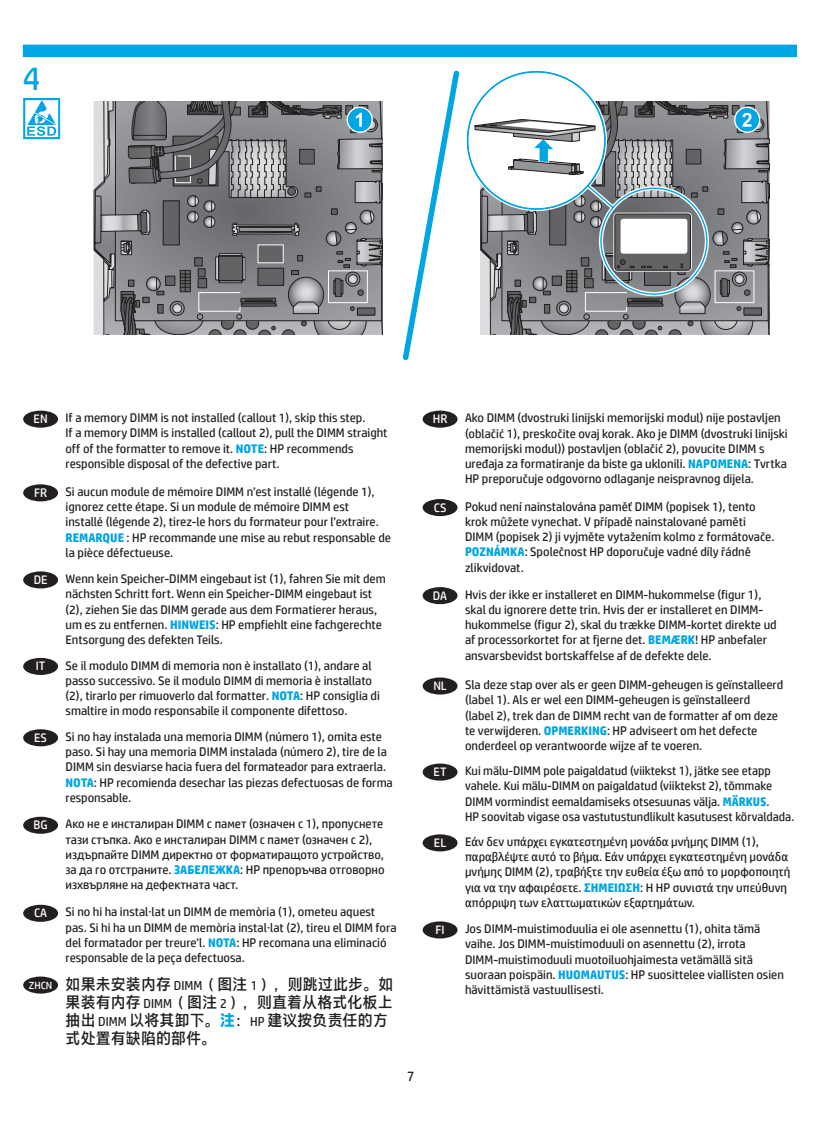
<style>
.page{position:relative;width:820px;height:1135px;background:#fff}
.page>*{position:absolute;margin:0;border:0;box-sizing:border-box;transform-origin:0 0}
.t1{font:33.25px "HP Simplified";color:#00a5e3}
.t2{font:15.58px/18px "HP Simplified Hans";color:#231f20}
.t3{font:13.83px "HP Simplified";color:#231f20}
.t4{font:12.42px/15.2px "HP Simplified";color:#231f20}
.t5{font:12.25px "HP Simplified";color:#fff}
.s1{font-weight:700;color:#00a5e3}
.s2{font-family:"HP Simplified";font-size:10.33px;color:#fff}
.s3{font-size:12.42px}
</style>
<div class="page">
<div style="left:23px;top:45px;width:773px;height:12px;background:#00a5e3"></div>
<svg style="left:94px;top:101px;width:7px;height:234px;background:#bbbcbe"></svg>
<svg style="left:403px;top:70px;width:57px;height:290px"></svg>
<svg style="left:101px;top:101px;width:281px;height:234px;background:#7f8184"></svg>
<svg style="left:480px;top:101px;width:289px;height:234px;background:#898c90"></svg>
<svg style="left:466px;top:71px;width:242px;height:224px"></svg>
<div style="left:23px;top:410px;width:35px;height:17px;background:#231f20;border-radius:50%"></div>
<svg style="left:23px;top:98px;width:37px;height:41px"></svg>
<div style="left:23px;top:484px;width:35px;height:17px;background:#231f20;border-radius:50%"></div>
<div style="left:23px;top:571px;width:35px;height:17px;background:#231f20;border-radius:50%"></div>
<div style="left:23px;top:658px;width:35px;height:17px;background:#231f20;border-radius:50%"></div>
<div style="left:23px;top:729px;width:35px;height:17px;background:#231f20;border-radius:50%"></div>
<div style="left:23px;top:816px;width:35px;height:17px;background:#231f20;border-radius:50%"></div>
<div style="left:23px;top:904px;width:35px;height:17px;background:#231f20;border-radius:50%"></div>
<div style="left:23px;top:976px;width:35px;height:17px;background:#231f20;border-radius:50%"></div>
<div style="left:422px;top:410px;width:35px;height:17px;background:#231f20;border-radius:50%"></div>
<div style="left:422px;top:499px;width:35px;height:17px;background:#231f20;border-radius:50%"></div>
<div style="left:422px;top:587px;width:35px;height:17px;background:#231f20;border-radius:50%"></div>
<div style="left:422px;top:677px;width:35px;height:17px;background:#231f20;border-radius:50%"></div>
<div style="left:422px;top:763px;width:35px;height:17px;background:#231f20;border-radius:50%"></div>
<div style="left:422px;top:834px;width:35px;height:17px;background:#231f20;border-radius:50%"></div>
<div style="left:422px;top:921px;width:35px;height:17px;background:#231f20;border-radius:50%"></div>
<h1 class="t1" style="left:23px;top:57px;width:19px">4</h1>
<p class="t5" style="left:34px;top:411px;width:16px">EN</p>
<p class="t4" style="left:66px;top:410px;width:323px">If a memory DIMM is not installed (callout 1), skip this step.<br>If a memory DIMM is installed (callout 2), pull the DIMM straight off of the formatter to remove it. <span class="s1">NOTE</span>: HP recommends responsible disposal of the defective part.</p>
<p class="t5" style="left:34px;top:484px;width:15px">FR</p>
<p class="t4" style="left:66px;top:484px;width:327px">Si aucun module de mémoire DIMM n’est installé (légende 1), ignorez cette étape. Si un module de mémoire DIMM est<br>installé (légende 2), tirez-le hors du formateur pour l’extraire.<br><span class="s1">REMARQUE</span> : HP recommande une mise au rebut responsable de la pièce défectueuse.</p>
<p class="t5" style="left:34px;top:571px;width:15px">DE</p>
<p class="t4" style="left:66px;top:571px;width:321px">Wenn kein Speicher-DIMM eingebaut ist (1), fahren Sie mit dem nächsten Schritt fort. Wenn ein Speicher-DIMM eingebaut ist (2), ziehen Sie das DIMM gerade aus dem Formatierer heraus, um es zu entfernen. <span class="s1">HINWEIS</span>: HP empfiehlt eine fachgerechte Entsorgung des defekten Teils.</p>
<p class="t5" style="left:36px;top:658px;width:11px">IT</p>
<p class="t4" style="left:66px;top:657px;width:315px">Se il modulo DIMM di memoria non è installato (1), andare al passo successivo. Se il modulo DIMM di memoria è installato (2), tirarlo per rimuoverlo dal formatter. <span class="s1">NOTA</span>: HP consiglia di smaltire in modo responsabile il componente difettoso.</p>
<p class="t5" style="left:34px;top:729px;width:14px">ES</p>
<p class="t4" style="left:66px;top:728px;width:328px">Si no hay instalada una memoria DIMM (número 1), omita este paso. Si hay una memoria DIMM instalada (número 2), tire de la DIMM sin desviarse hacia fuera del formateador para extraerla.<br><span class="s1">NOTA</span>: HP recomienda desechar las piezas defectuosas de forma responsable.</p>
<p class="t5" style="left:34px;top:817px;width:15px">BG</p>
<p class="t4" style="left:66px;top:816px;width:320px">Ако не е инсталиран DIMM с памет (означен с 1), пропуснете тази стъпка. Ако е инсталиран DIMM с памет (означен с 2), издърпайте DIMM директно от форматиращото устройство, за да го отстраните. <span class="s1">ЗАБЕЛЕЖКА</span>: HP препоръчва отговорно изхвърляне на дефектната част.</p>
<p class="t5" style="left:34px;top:905px;width:15px">CA</p>
<p class="t4" style="left:66px;top:904px;width:332px">Si no hi ha instal·lat un DIMM de memòria (1), ometeu aquest pas. Si hi ha un DIMM de memòria instal·lat (2), tireu el DIMM fora del formatador per treure’l. <span class="s1">NOTA</span>: HP recomana una eliminació responsable de la peça defectuosa.</p>
<p class="t2" style="left:66px;top:975px;width:329px;text-indent:-37px"><span class="s2">ZHCN</span> 如果未安装内存 <span class="s3">DIMM</span>（图注 <span class="s3">1</span>），则跳过此步。如果装有内存 <span class="s3">DIMM</span>（图注 <span class="s3">2</span>），则直着从格式化板上抽出 <span class="s3">DIMM</span> 以将其卸下。<span class="s1">注</span>：<span class="s3">HP</span> 建议按负责任的方式处置有缺陷的部件。</p>
<p class="t3" style="left:407px;top:1066px;width:9px">7</p>
<p class="t5" style="left:432px;top:411px;width:16px">HR</p>
<p class="t4" style="left:465px;top:410px;width:324px">Ako DIMM (dvostruki linijski memorijski modul) nije postavljen (oblačić 1), preskočite ovaj korak. Ako je DIMM (dvostruki linijski memorijski modul)) postavljen (oblačić 2), povucite DIMM s uređaja za formatiranje da biste ga uklonili. <span class="s1">NAPOMENA</span>: Tvrtka HP preporučuje odgovorno odlaganje neispravnog dijela.</p>
<p class="t5" style="left:433px;top:499px;width:14px">CS</p>
<p class="t4" style="left:465px;top:498px;width:311px">Pokud není nainstalována paměť DIMM (popisek 1), tento krok můžete vynechat. V případě nainstalované paměti DIMM (popisek 2) ji vyjměte vytažením kolmo z formátovače.<br><span class="s1">POZNÁMKA</span>: Společnost HP doporučuje vadné díly řádně zlikvidovat.</p>
<p class="t5" style="left:433px;top:587px;width:16px">DA</p>
<p class="t4" style="left:465px;top:586px;width:313px">Hvis der ikke er installeret en DIMM-hukommelse (figur 1), skal du ignorere dette trin. Hvis der er installeret en DIMM&shy;hukommelse (figur 2), skal du trække DIMM-kortet direkte ud af processorkortet for at fjerne det. <span class="s1">BEMÆRK</span>! HP anbefaler ansvarsbevidst bortskaffelse af de defekte dele.</p>
<p class="t5" style="left:433px;top:677px;width:15px">NL</p>
<p class="t4" style="left:465px;top:677px;width:319px">Sla deze stap over als er geen DIMM-geheugen is geïnstalleerd (label 1). Als er wel een DIMM-geheugen is geïnstalleerd<br>(label 2), trek dan de DIMM recht van de formatter af om deze te verwijderen. <span class="s1">OPMERKING</span>: HP adviseert om het defecte onderdeel op verantwoorde wijze af te voeren.</p>
<p class="t5" style="left:433px;top:763px;width:14px">ET</p>
<p class="t4" style="left:465px;top:763px;width:331px">Kui mälu-DIMM pole paigaldatud (viiktekst 1), jätke see etapp vahele. Kui mälu-DIMM on paigaldatud (viiktekst 2), tõmmake DIMM vormindist eemaldamiseks otsesuunas välja. <span class="s1">MÄRKUS</span>.<br>HP soovitab vigase osa vastutustundlikult kasutusest kõrvaldada.</p>
<p class="t5" style="left:434px;top:834px;width:14px">EL</p>
<p class="t4" style="left:465px;top:834px;width:326px">Εάν δεν υπάρχει εγκατεστημένη μονάδα μνήμης DIMM (1), παραβλέψτε αυτό το βήμα. Εάν υπάρχει εγκατεστημένη μονάδα μνήμης DIMM (2), τραβήξτε την ευθεία έξω από το μορφοποιητή για να την αφαιρέσετε. <span class="s1">ΣΗΜΕΙΩΣΗ</span>: Η HP συνιστά την υπεύθυνη απόρριψη των ελαττωματικών εξαρτημάτων.</p>
<p class="t5" style="left:435px;top:921px;width:11px">FI</p>
<p class="t4" style="left:465px;top:921px;width:320px">Jos DIMM-muistimoduulia ei ole asennettu (1), ohita tämä vaihe. Jos DIMM-muistimoduuli on asennettu (2), irrota DIMM-muistimoduuli muotoiluohjaimesta vetämällä sitä suoraan poispäin. <span class="s1">HUOMAUTUS</span>: HP suosittelee viallisten osien hävittämistä vastuullisesti.</p>
</div>
